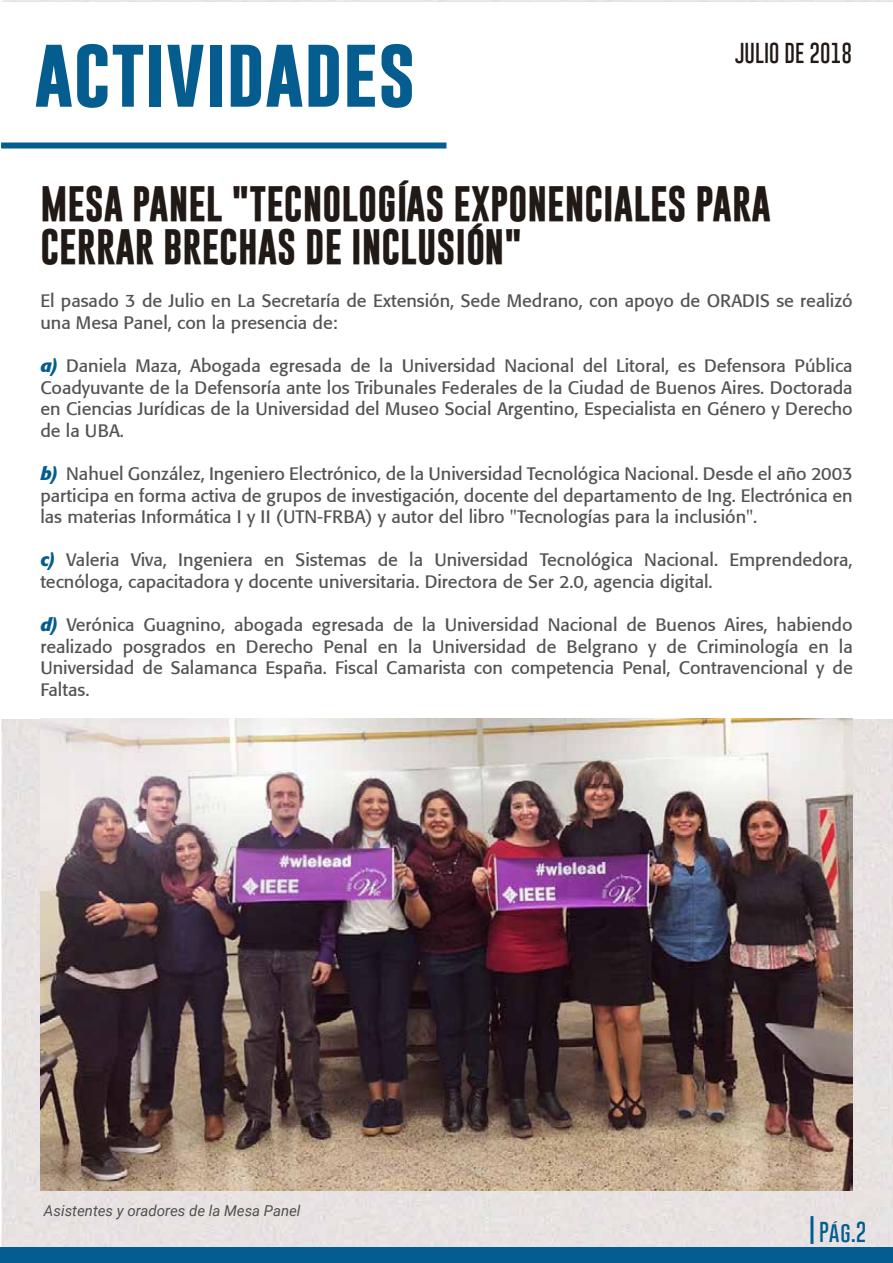
<style>
.page{position:relative;width:893px;height:1263px;background:#fff}
.page>*{position:absolute;margin:0;border:0;box-sizing:border-box;transform-origin:0 0}
.t1{font:700 72px "Gobold";color:#045d8e}
.t2{font:700 36px/43.2px "Gobold";color:#211915}
.t3{font:100 21px "Gobold";color:#211915}
.t4{font:100 21px "Gobold";color:#045d8e}
.t5{font:18px/21.6px "Formata";color:#535353;text-align:justify}
.t6{font:italic 15px "Roboto";color:#505050}
.s1{font-weight:700;font-style:italic;color:#045d8e}
</style>
<div class="page">
<div style="left:0;top:0;width:865px;height:1248px;background:#e7e2e1"></div>
<div style="left:0;top:2px;width:893px;height:716px;background:#fff"></div>
<img style="left:865px;top:0;width:28px;height:1248px">
<div style="left:0;top:1248px;width:893px;height:15px;background:#045d8e"></div>
<hr style="left:810px;top:1216px;width:3px;height:28px;background:#045d8e">
<div style="left:1px;top:143px;width:445px;height:6px;background:#045d8e"></div>
<img style="left:40px;top:718px;width:813px;height:472px">
<h1 class="t1" style="left:34px;top:25px;width:383px">actividades</h1>
<p class="t3" style="left:735px;top:39px;width:119px">JULIO DE 2018</p>
<h2 class="t2" style="left:40px;top:182px;width:732px">MESA PANEL "TECNOLOGÍAS EXPONENCIALES PARA<br>CERRAR BRECHAS DE INCLUSIÓN"</h2>
<p class="t5" style="left:40px;top:290px;width:814px">El pasado 3 de Julio en La Secretaría de Extensión, Sede Medrano, con apoyo de ORADIS se realizó una Mesa Panel, con la presencia de:</p>
<p class="t5" style="left:40px;top:355px;width:814px"><span class="s1">a)</span> Daniela Maza, Abogada egresada de la Universidad Nacional del Litoral, es Defensora Pública Coadyuvante de la Defensoría ante los Tribunales Federales de la Ciudad de Buenos Aires. Doctorada en Ciencias Jurídicas de la Universidad del Museo Social Argentino, Especialista en Género y Derecho de la UBA.</p>
<p class="t5" style="left:40px;top:463px;width:814px"><span class="s1">b)</span> Nahuel González, Ingeniero Electrónico, de la Universidad Tecnológica Nacional. Desde el año 2003 participa en forma activa de grupos de investigación, docente del departamento de Ing. Electrónica en las materias Informática I y II (UTN-FRBA) y autor del libro "Tecnologías para la inclusión".</p>
<p class="t5" style="left:40px;top:549px;width:814px"><span class="s1">c)</span> Valeria Viva, Ingeniera en Sistemas de la Universidad Tecnológica Nacional. Emprendedora, tecnóloga, capacitadora y docente universitaria. Directora de Ser 2.0, agencia digital.</p>
<p class="t5" style="left:40px;top:614px;width:814px"><span class="s1">d)</span> Verónica Guagnino, abogada egresada de la Universidad Nacional de Buenos Aires, habiendo realizado posgrados en Derecho Penal en la Universidad de Belgrano y de Criminología en la Universidad de Salamanca España. Fiscal Camarista con competencia Penal, Contravencional y de Faltas.</p>
<p class="t6" style="left:44px;top:1200px;width:258px">Asistentes y oradores de la Mesa Panel</p>
<p class="t4" style="left:819px;top:1218px;width:49px">Pág.2</p>
</div>
